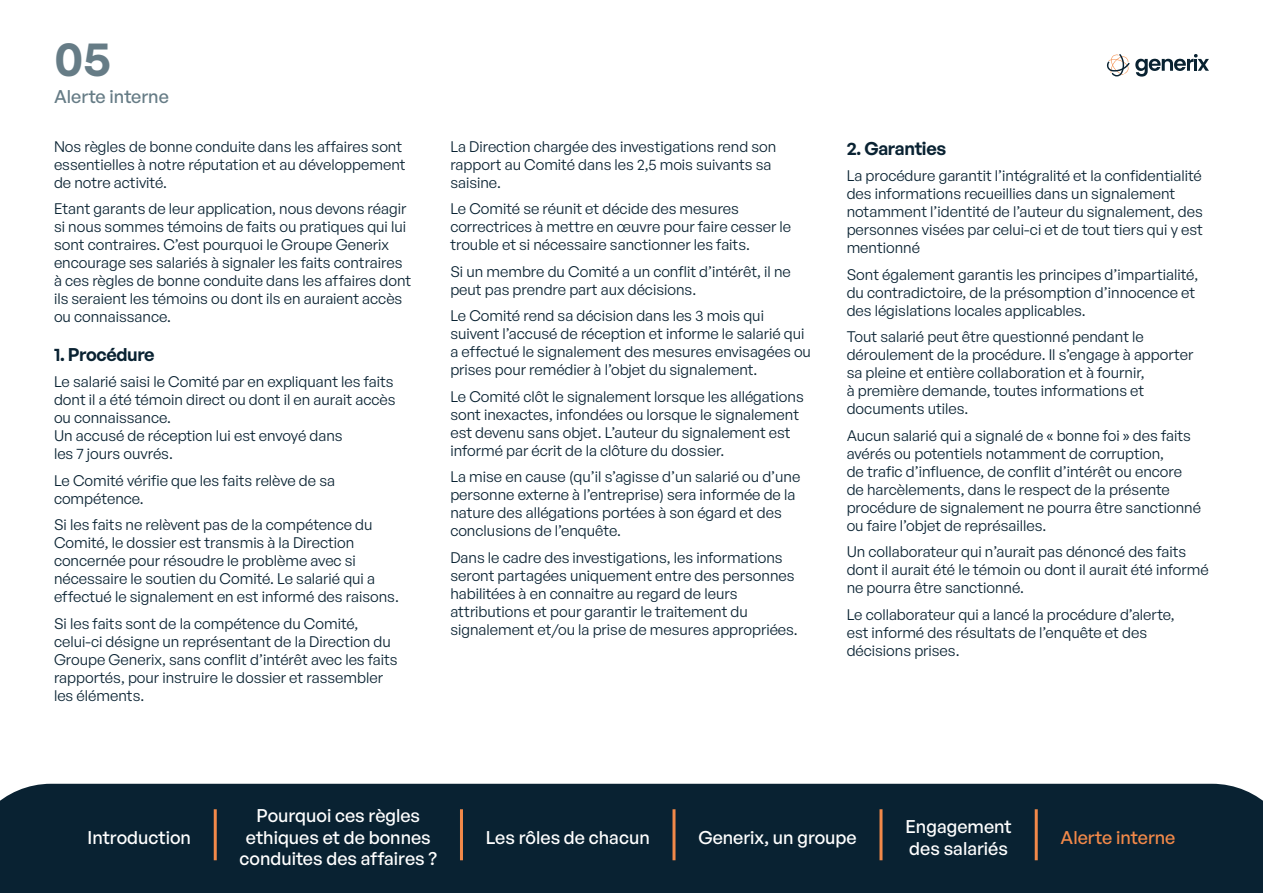
<style>
.page{position:relative;width:1263px;height:893px;background:#fff}
.page>*{position:absolute;margin:0;border:0;box-sizing:border-box;transform-origin:0 0}
.t1{font:600 48px "General Sans";color:#667c86}
.t2{font:500 18px/21.6px "General Sans";color:#fff;text-align:center}
.t3{font:600 18px "General Sans";letter-spacing:-.02em;color:#092232}
.t4{font:500 18px "General Sans";color:#f38949}
.t5{font:500 18px "General Sans";color:#667c86}
.t6{font:15px/18px "General Sans";color:#092232}
</style>
<div class="page">
<svg style="left:1106px;top:54px;width:103px;height:23px"></svg>
<div style="left:0;top:784px;width:1263px;height:109px;background:#092232"></div>
<hr style="left:460px;top:809px;width:3px;height:51px;background:#f38949">
<hr style="left:672px;top:809px;width:3px;height:51px;background:#f38949">
<hr style="left:214px;top:809px;width:3px;height:51px;background:#f38949">
<hr style="left:879px;top:809px;width:3px;height:51px;background:#f38949">
<hr style="left:1035px;top:809px;width:3px;height:51px;background:#f38949">
<h1 class="t1" style="left:54px;top:28px;width:58px">05</h1>
<p class="t5" style="left:54px;top:85px;width:116px">Alerte interne</p>
<p class="t6" style="left:54px;top:137px;width:353px">Nos règles de bonne conduite dans les affaires sont essentielles à notre réputation et au développement de notre activité.</p>
<p class="t6" style="left:54px;top:199px;width:359px">Etant garants de leur application, nous devons réagir si nous sommes témoins de faits ou pratiques qui lui sont contraires. C’est pourquoi le Groupe Generix encourage ses salariés à signaler les faits contraires à ces règles de bonne conduite dans les affaires dont ils seraient les témoins ou dont ils en auraient accès ou connaissance.</p>
<p class="t3" style="left:54px;top:343px;width:102px">1. Procédure</p>
<p class="t6" style="left:54px;top:372px;width:343px">Le salarié saisi le Comité par en expliquant les faits dont il a été témoin direct ou dont il en aurait accès ou connaissance.<br>Un accusé de réception lui est envoyé dans<br>les 7 jours ouvrés.</p>
<p class="t6" style="left:54px;top:471px;width:283px">Le Comité vérifie que les faits relève de sa compétence.</p>
<p class="t6" style="left:54px;top:515px;width:346px">Si les faits ne relèvent pas de la compétence du Comité, le dossier est transmis à la Direction concernée pour résoudre le problème avec si nécessaire le soutien du Comité. Le salarié qui a effectué le signalement en est informé des raisons.</p>
<p class="t6" style="left:54px;top:614px;width:345px">Si les faits sont de la compétence du Comité, celui-ci désigne un représentant de la Direction du Groupe Generix, sans conflit d’intérêt avec les faits rapportés, pour instruire le dossier et rassembler les éléments.</p>
<p class="t6" style="left:450px;top:137px;width:328px">La Direction chargée des investigations rend son rapport au Comité dans les 2,5 mois suivants sa saisine.</p>
<p class="t6" style="left:450px;top:199px;width:342px">Le Comité se réunit et décide des mesures correctrices à mettre en œuvre pour faire cesser le trouble et si nécessaire sanctionner les faits.</p>
<p class="t6" style="left:450px;top:262px;width:342px">Si un membre du Comité a un conflit d’intérêt, il ne peut pas prendre part aux décisions.</p>
<p class="t6" style="left:450px;top:306px;width:362px">Le Comité rend sa décision dans les 3 mois qui suivent l’accusé de réception et informe le salarié qui a effectué le signalement des mesures envisagées ou prises pour remédier à l’objet du signalement.</p>
<p class="t6" style="left:450px;top:387px;width:355px">Le Comité clôt le signalement lorsque les allégations sont inexactes, infondées ou lorsque le signalement est devenu sans objet. L’auteur du signalement est informé par écrit de la clôture du dossier.</p>
<p class="t6" style="left:450px;top:467px;width:352px">La mise en cause (qu’il s’agisse d’un salarié ou d’une personne externe à l’entreprise) sera informée de la nature des allégations portées à son égard et des conclusions de l’enquête.</p>
<p class="t6" style="left:450px;top:548px;width:349px">Dans le cadre des investigations, les informations seront partagées uniquement entre des personnes habilitées à en connaitre au regard de leurs attributions et pour garantir le traitement du signalement et/ou la prise de mesures appropriées.</p>
<p class="t3" style="left:847px;top:137px;width:101px">2. Garanties</p>
<p class="t6" style="left:847px;top:166px;width:358px">La procédure garantit l’intégralité et la confidentialité des informations recueillies dans un signalement notamment l’identité de l’auteur du signalement, des personnes visées par celui-ci et de tout tiers qui y est mentionné</p>
<p class="t6" style="left:847px;top:265px;width:353px">Sont également garantis les principes d’impartialité, du contradictoire, de la présomption d’innocence et des législations locales applicables.</p>
<p class="t6" style="left:847px;top:327px;width:348px">Tout salarié peut être questionné pendant le déroulement de la procédure. Il s’engage à apporter sa pleine et entière collaboration et à fournir,<br>à première demande, toutes informations et documents utiles.</p>
<p class="t6" style="left:847px;top:426px;width:356px">Aucun salarié qui a signalé de « bonne foi » des faits avérés ou potentiels notamment de corruption,<br>de trafic d’influence, de conflit d’intérêt ou encore de harcèlements, dans le respect de la présente procédure de signalement ne pourra être sanctionné ou faire l’objet de représailles.</p>
<p class="t6" style="left:847px;top:542px;width:364px">Un collaborateur qui n’aurait pas dénoncé des faits dont il aurait été le témoin ou dont il aurait été informé ne pourra être sanctionné.</p>
<p class="t6" style="left:847px;top:605px;width:330px">Le collaborateur qui a lancé la procédure d’alerte, est informé des résultats de l’enquête et des décisions prises.</p>
<p class="t2" style="left:88px;top:826px;width:105px">Introduction</p>
<p class="t2" style="left:240px;top:804px;width:199px">Pourquoi ces règles ethiques et de bonnes conduites des affaires ?</p>
<p class="t2" style="left:486px;top:826px;width:165px">Les rôles de chacun</p>
<p class="t2" style="left:905px;top:815px;width:108px;text-align:left">Engagement des salariés</p>
<p class="t2" style="left:698px;top:826px;width:160px">Generix, un groupe</p>
<p class="t4" style="left:1060px;top:826px;width:116px">Alerte interne</p>
</div>
